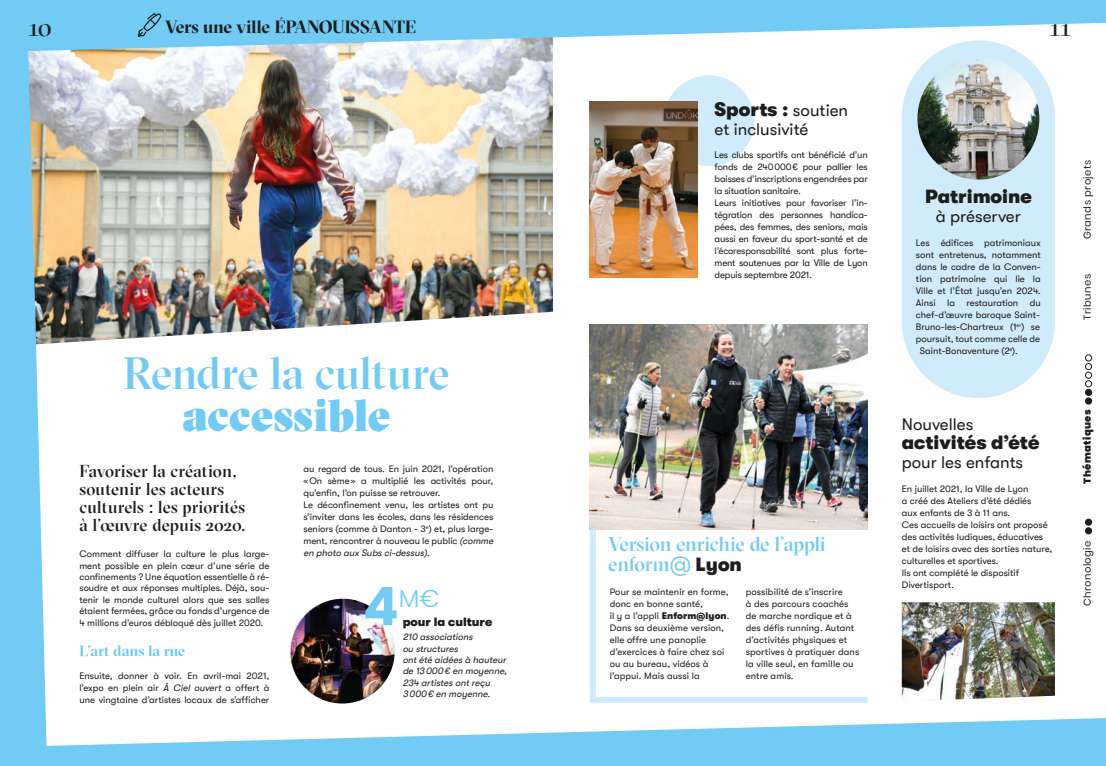
<style>
.page{position:relative;width:1106px;height:766px;background:#fff}
.page>*{position:absolute;margin:0;border:0;box-sizing:border-box;transform-origin:0 0}
.t1{font:500 45px "GT Sectra Display";letter-spacing:-.015em;color:#71cbf4}
.t2{font:45px "GT Sectra Display Super";letter-spacing:-.01em;color:#71cbf4}
.t3{font:25px "GT Sectra Display";color:#1d1d1b}
.t4{font:300 24.5px "Poppins";color:#71cbf4}
.t5{font:500 20px/20px "GT Sectra Display";letter-spacing:-.02em;color:#71cbf4}
.t6{font:19px "GT Walsheim Bl";color:#1d1d1b}
.t7{font:700 18px "GT Sectra Display";letter-spacing:-.01em;color:#1d1d1b}
.t8{font:500 17px/18px "GT Sectra Display";letter-spacing:.01em;color:#1d1d1b}
.t9{font:17px "GT Walsheim";color:#1d1d1b}
.t10{font:700 15px "GT Sectra Display";color:#71cbf4}
.t11{font:12px "GT Walsheim Bl";color:#1d1d1b}
.t12{font:10px "Poppins";letter-spacing:.045em;color:#1d1d1b}
.t13{font:900 10px "Poppins";letter-spacing:.045em;color:#1d1d1b}
.t14{font:9.5px/12px "GT Walsheim";color:#1d1d1b}
.t15{font:italic 9.5px/11.4px "GT Walsheim";color:#1d1d1b}
.s1{font-style:italic}
.s2{font-weight:700;font-size:53px}
.s3{font-family:"GT Walsheim";font-size:17px}
.s4{font-family:"GT Walsheim";font-weight:400;font-size:24px}
.s5{font-family:"GT Walsheim Bl";font-weight:400;font-size:19px;color:#1d1d1b}
.s6{font-family:"GT Walsheim Bl"}
</style>
<div class="page">
<img style="left:0;top:0;width:1106px;height:765px">
<div style="left:901px;top:40px;width:153px;height:358px;background:#d0ebfc;border-radius:77px"></div>
<img style="left:917px;top:58px;width:122px;height:121px;border-radius:61px">
<svg style="left:587px;top:507px;width:286px;height:198px"></svg>
<img style="left:590px;top:325px;width:277px;height:204px">
<img style="left:590px;top:101px;width:107px;height:176px">
<div style="left:1085px;top:527px;width:7px;height:7px;border:1px solid #1d1d1b;border-radius:50%"></div>
<svg style="left:1085px;top:519px;width:6px;height:14px"></svg>
<div style="left:1085px;top:518px;width:7px;height:7px;border:1px solid #1d1d1b;border-radius:50%"></div>
<div style="left:1085px;top:397px;width:7px;height:7px;border:1px solid #1d1d1b;border-radius:50%"></div>
<svg style="left:1085px;top:389px;width:6px;height:15px"></svg>
<div style="left:1085px;top:389px;width:7px;height:6px;border:1px solid #1d1d1b;border-radius:50%"></div>
<div style="left:1085px;top:380px;width:6px;height:7px;background:#fff;border-radius:50%"></div>
<div style="left:1085px;top:380px;width:7px;height:7px;border:1px solid #1d1d1b;border-radius:50%"></div>
<div style="left:1085px;top:371px;width:7px;height:7px;border:1px solid #1d1d1b;border-radius:50%"></div>
<div style="left:1085px;top:363px;width:7px;height:7px;border:1px solid #1d1d1b;border-radius:50%"></div>
<svg style="left:1085px;top:355px;width:6px;height:23px"></svg>
<div style="left:1085px;top:354px;width:7px;height:7px;border:1px solid #1d1d1b;border-radius:50%"></div>
<img style="left:290px;top:598px;width:105px;height:105px;border-radius:52px">
<svg style="left:138px;top:13px;width:23px;height:24px"></svg>
<h3 class="t7" style="left:165px;top:17px;width:252px">Vers une ville ÉPANOUISSANTE</h3>
<h2 class="t3" style="left:28px;top:11px;width:25px">10</h2>
<h2 class="t3" style="left:1050px;top:11px;width:22px">11</h2>
<h1 class="t1" style="left:123px;top:345px;width:328px">Rendre la culture</h1>
<h1 class="t2" style="left:182px;top:385px;width:210px">accessible</h1>
<h3 class="t8" style="left:79px;top:462px;width:167px">Favoriser la création, soutenir les acteurs culturels : les priorités à l’œuvre depuis 2020.</h3>
<p class="t14" style="left:79px;top:548px;width:191px;line-height:11.5px;text-align:justify">Comment diffuser la culture le plus large&shy;ment possible en plein cœur d’une série de confinements ? Une équation essentielle à ré&shy;soudre et aux réponses multiples. Déjà, sou&shy;tenir le monde culturel alors que ses salles étaient fermées, grâce au fonds d’urgence de 4 millions d’euros débloqué dès juillet 2020.</p>
<h3 class="t10" style="left:79px;top:641px;width:107px">L’art dans la rue</h3>
<p class="t14" style="left:79px;top:669px;width:191px;text-align:justify">Ensuite, donner à voir. En avril-mai 2021, l’expo en plein air <span class="s1">À Ciel ouvert</span> a offert à une vingtaine d’artistes locaux de s’afficher</p>
<p class="t14" style="left:303px;top:462px;width:193px">au regard de tous. En juin 2021, l’opération « On sème » a multiplié les activités pour, qu’enfin, l’on puisse se retrouver.<br>Le déconfinement venu, les artistes ont pu s’inviter dans les écoles, dans les résidences seniors (comme à Danton - 3<sup>e</sup>) et, plus large&shy;ment, rencontrer à nouveau le public <span class="s1">(comme en photo aux Subs ci-dessus)</span>.</p>
<h3 class="t4" style="left:363px;top:584px;width:78px"><span class="s2">4</span>M€</h3>
<p class="t11" style="left:403px;top:615px;width:91px">pour la culture</p>
<p class="t15" style="left:403px;top:631px;width:108px">210 associations<br>ou structures<br>ontété aidées à hauteur de 13 000 € en moyenne,<br>234 artistes ontreçu<br>3 000 € en moyenne.</p>
<h3 class="t6" style="left:714px;top:98px;width:135px">Sports : <span class="s3">soutien</span></h3>
<h3 class="t9" style="left:714px;top:119px;width:95px">et inclusivité</h3>
<p class="t14" style="left:714px;top:149px;width:155px">Les clubs sportifs ont bénéficié d’un fonds de 240 000 € pour pallier les baisses d’inscriptions engendrées par la situation sanitaire.<br>Leurs initiatives pour favoriser l’in&shy;tégration des personnes handica&shy;pées, des femmes, des seniors, mais aussi en faveur du sport-santé et de l’écoresponsabilité sont plus forte&shy;ment soutenues par la Ville de Lyon depuis septembre 2021.</p>
<h3 class="t5" style="left:608px;top:533px;width:219px">Version enrichie de l’appli enform<span class="s4">@</span> <span class="s5">Lyon</span></h3>
<p class="t14" style="left:609px;top:586px;width:121px">Pour se maintenir en forme, donc en bonne santé,<br>il y a l’appli <span class="s6">Enform@lyon</span>.<br>Dans sa deuxième version, elle offre une panoplie d’exercices à faire chez soi ou au bureau, vidéos à l’appui. Mais aussi la</p>
<p class="t14" style="left:746px;top:586px;width:115px">possibilité de s’inscrire<br>à des parcours coachés de marche nordique et à des défis running. Autant d’activités physiques et sportives à pratiquer dans la ville seul, en famille ou entre amis.</p>
<h3 class="t6" style="left:925px;top:186px;width:108px">Patrimoine</h3>
<h3 class="t9" style="left:935px;top:207px;width:86px">à préserver</h3>
<p class="t14" style="left:916px;top:236px;width:126px">Les édifices patrimoniaux</p>
<p class="t14" style="left:916px;top:248px;width:126px">sont entretenus, notamment</p>
<p class="t14" style="left:916px;top:260px;width:126px">dans le cadre de la Conven-</p>
<p class="t14" style="left:916px;top:272px;width:126px">tion patrimoine qui lie la</p>
<p class="t14" style="left:916px;top:284px;width:126px">Ville et l’État jusqu’en 2024.</p>
<p class="t14" style="left:916px;top:296px;width:126px">Ainsi la restauration du</p>
<p class="t14" style="left:916px;top:308px;width:126px">chef-d’œuvre baroque Saint-</p>
<p class="t14" style="left:916px;top:320px;width:125px">Bruno-les-Chartreux (1<sup>er</sup>) se</p>
<p class="t14" style="left:916px;top:332px;width:126px">poursuit, tout comme celle de</p>
<p class="t14" style="left:920px;top:344px;width:100px">Saint-Bonaventure (2<sup>e</sup>).</p>
<h3 class="t9" style="left:901px;top:415px;width:73px">Nouvelles</h3>
<h3 class="t6" style="left:901px;top:432px;width:139px">activités d’été</h3>
<h3 class="t9" style="left:901px;top:453px;width:123px">pour les enfants</h3>
<p class="t14" style="left:901px;top:482px;width:152px">En juillet 2021, la Ville de Lyon<br>a créé des Ateliers d’été dédiés<br>aux enfants de 3 à 11 ans.<br>Ces accueils de loisirs ont proposé des activités ludiques, éducatives et de loisirs avec des sorties nature, culturelles et sportives.<br>Ils ont complété le dispositif<br>Divertisport.</p>
<p class="t12" style="left:1081px;top:239px;width:81px;rotate:-90deg">Grands projets</p>
<p class="t12" style="left:1081px;top:319px;width:47px;rotate:-90deg">Tribunes</p>
<p class="t13" style="left:1081px;top:483px;width:76px;rotate:-90deg">Thématiques</p>
<p class="t12" style="left:1081px;top:606px;width:67px;rotate:-90deg">Chronologie</p>
</div>
